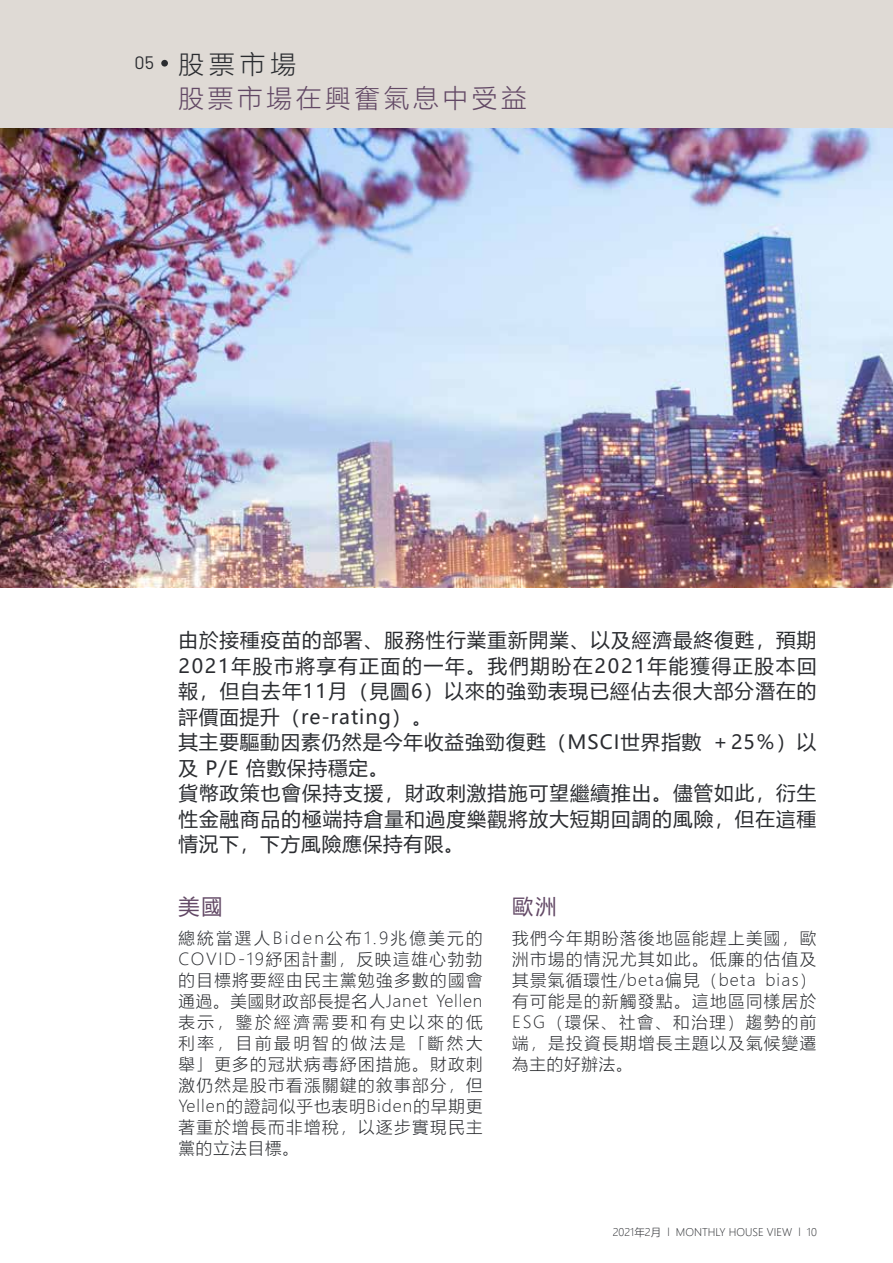
<style>
.page{position:relative;width:893px;height:1263px;background:#fff}
.page>*{position:absolute;margin:0;border:0;box-sizing:border-box;transform-origin:0 0}
.t1{font:300 25.5px/34.2px "Microsoft Ya Hei";letter-spacing:.15em;color:#624865}
.t2{font:21px "Microsoft Ya Hei";color:#624865}
.t3{font:19.5px/25.5px "Microsoft Ya Hei";letter-spacing:.055em;color:#2a2c30}
.t4{font:300 16.5px/21px "Microsoft Ya Hei";letter-spacing:.09em;color:#2a2c30;text-align:justify}
.t5{font:300 10.5px "Microsoft Ya Hei";color:#2a2c30}
.s1{font-family:"Barlow";font-weight:400;font-size:18px;color:#2a2c30}
.s2{color:#2a2c30}
.s3{color:#fff}
</style>
<div class="page">
<img style="left:0;top:128px;width:893px;height:460px">
<div style="left:0;top:0;width:893px;height:128px;background:#dfdad5"></div>
<div style="left:161px;top:60px;width:7px;height:7px;background:#2a2c30;border-radius:50%"></div>
<h1 class="t1" style="left:179px;top:46px;width:350px;text-indent:-44px"><span class="s1">05</span> <span class="s2">股票市場<br></span>股票市場在興奮氣息中受益</h1>
<p class="t3" style="left:178px;top:627px;width:640px">由於接種疫苗的部署、服務性行業重新開業、以及經濟最終復甦，預期<br>2021年股市將享有正面的一年。我們期盼在2021年能獲得正股本回報，但自去年11月（見圖6）以來的強勁表現已經佔去很大部分潛在的評價面提升（re-rating）。<br>其主要驅動因素仍然是今年收益強勁復甦（MSCI世界指數 ＋25％）以及 P/E 倍數保持穩定。<br>貨幣政策也會保持支援，財政刺激措施可望繼續推出。儘管如此，衍生性金融商品的極端持倉量和過度樂觀將放大短期回調的風險，但在這種情況下，下方風險應保持有限。</p>
<p class="t2" style="left:178px;top:893px;width:46px">美國</p>
<p class="t4" style="left:178px;top:927px;width:306px">總統當選人Biden公布1.9兆億美元的COVID-19紓困計劃，反映這雄心勃勃的目標將要經由民主黨勉強多數的國會通過。美國財政部長提名人Janet Yellen表示，鑒於經濟需要和有史以來的低利率，目前最明智的做法是「斷然大舉」更多的冠狀病毒紓困措施。財政刺激仍然是股市看漲關鍵的敘事部分，但Yellen的證詞似乎也表明Biden的早期更著重於增長而非增稅，以逐步實現民主黨的立法目標。</p>
<p class="t2" style="left:512px;top:893px;width:46px">歐洲</p>
<p class="t4" style="left:512px;top:927px;width:306px">我們今年期盼落後地區能趕上美國，歐洲市場的情況尤其如此。低廉的估值及其景氣循環性/beta偏見（beta<span class="s3">-</span>bias）有可能是的新觸發點。這地區同樣居於ESG（環保、社會、和治理）趨勢的前端，是投資長期增長主題以及氣候變遷為主的好辦法。</p>
<p class="t5" style="left:613px;top:1225px;width:206px">2021年2月 l MONTHLY HOUSE VIEW l 10</p>
</div>
